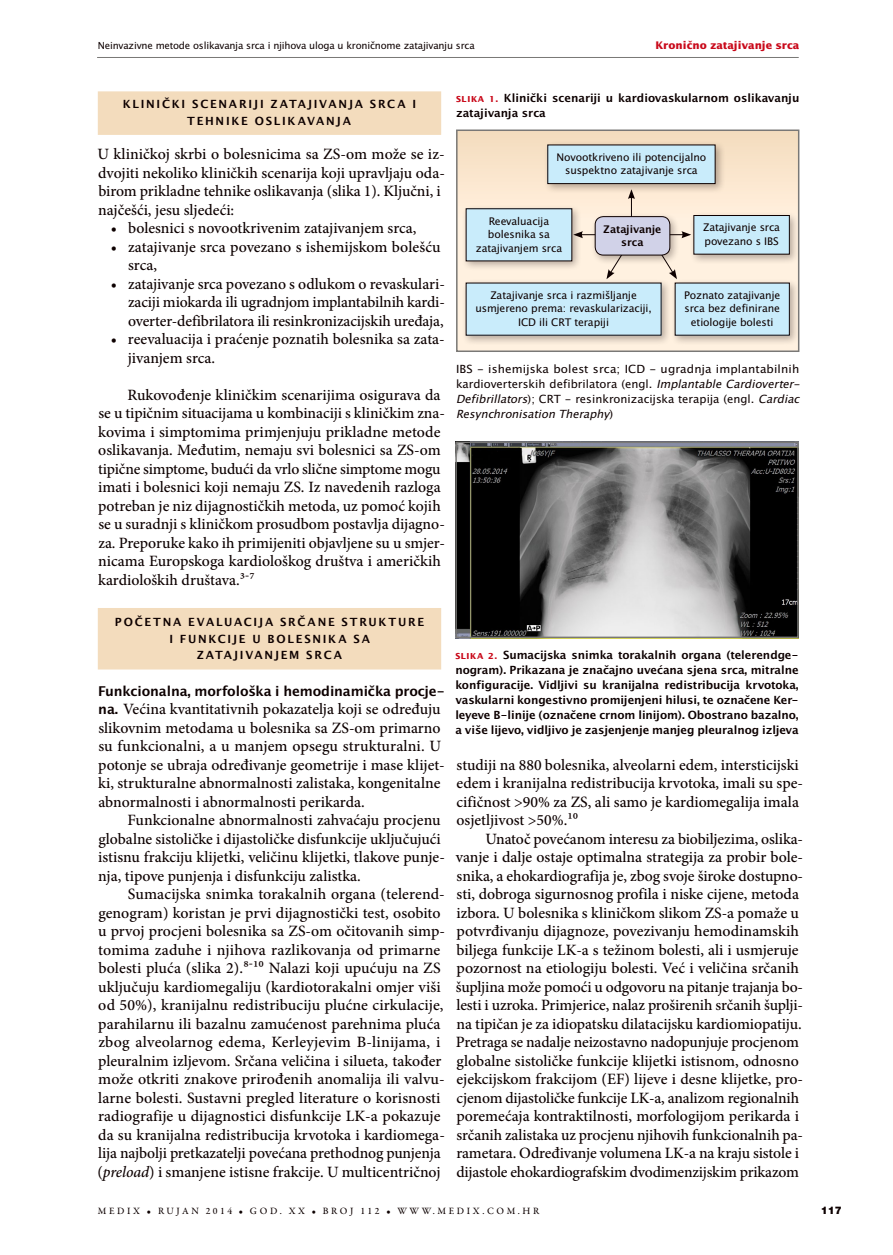
<style>
.page{position:relative;width:893px;height:1255px;background:#fff}
.page>*{position:absolute;margin:0;border:0;box-sizing:border-box;transform-origin:0 0}
.t1{font:500 15.75px/18.5px "Minion Pro";color:#0d0000}
.t2{font:13.5px "Lucida San Dem";letter-spacing:-.01em;color:#0d0000}
.t3{font:11.25px/15px "Lucida San Dem";letter-spacing:.09em;color:#0d0000;text-align:justify}
.t4{font:11.25px/15px "Lucida San Rom";color:#0d0000;text-align:justify;scale:1.04 1}
.t5{font:11.25px/16.5px "Lucida San Dem";letter-spacing:.155em;color:#0d0000;text-align:center}
.t6{font:11.25px/15px "Lucida San Dem";color:#0d0000}
.t7{font:11.25px "Lucida San Rom Ita";color:#0d0000}
.t8{font:10.5px/13.5px "Lucida San Rom";letter-spacing:-.01em;color:#0d0000;text-align:center}
.t9{font:700 10.5px "Lucida San";color:#c9091a}
.t10{font:10.5px/13.5px "Lucida San Dem";letter-spacing:-.005em;color:#0d0000;text-align:center}
.t11{font:900 10.5px "Helvetica Neue LT Pro";color:#0d0000}
.t12{font:9.75px "Lucida San Rom";letter-spacing:-.015em;color:#0d0000}
.t13{font:500 9.75px "Garamond Premr Pro";letter-spacing:.265em;color:#0d0000}
.s1{font-family:"Lucida San Dem";font-weight:400;font-size:13.5px}
.s2{font-style:italic}
.s3{font-family:"Lucida San";font-weight:700;font-size:8.25px;color:#c9091a}
.s4{font-family:"Lucida San Rom Ita"}
.s5{font-family:"Lucida San Rom"}
</style>
<div class="page">
<hr style="left:97px;top:57px;width:702px;height:1px;background:#797876">
<div style="left:98px;top:91px;width:343px;height:44px;background:#f3dcbd"></div>
<div style="left:98px;top:608px;width:343px;height:61px;background:#f3dcbd"></div>
<div style="left:457px;top:130px;width:342px;height:221px;background:linear-gradient(to bottom,#f8e3c9,#fff6e9)"></div>
<div style="left:456px;top:129px;width:343px;height:223px;border:2px solid #797876"></div>
<div style="left:462px;top:205px;width:120px;height:66px;background:#0d0000;opacity:.3"></div>
<div style="left:466px;top:209px;width:106px;height:52px;background:#c9ecfb"></div>
<div style="left:462px;top:279px;width:209px;height:66px;background:#0d0000;opacity:.3"></div>
<div style="left:466px;top:283px;width:195px;height:52px;background:#c9ecfb"></div>
<div style="left:544px;top:141px;width:182px;height:53px;background:#0d0000;opacity:.3"></div>
<div style="left:548px;top:145px;width:167px;height:39px;background:#c9ecfb"></div>
<div style="left:547px;top:145px;width:168px;height:39px;border:1px solid #0d0000"></div>
<div style="left:671px;top:279px;width:128px;height:66px;background:#0d0000;opacity:.3"></div>
<div style="left:675px;top:283px;width:114px;height:52px;background:#c9ecfb"></div>
<div style="left:690px;top:211px;width:110px;height:53px;background:#0d0000;opacity:.3"></div>
<div style="left:694px;top:215px;width:95px;height:39px;background:#c9ecfb"></div>
<div style="left:693px;top:215px;width:97px;height:39px;border:1px solid #0d0000"></div>
<svg style="left:606px;top:265px;width:18px;height:14px"></svg>
<svg style="left:659px;top:265px;width:18px;height:14px"></svg>
<svg style="left:573px;top:231px;width:18px;height:7px"></svg>
<svg style="left:680px;top:231px;width:11px;height:7px"></svg>
<svg style="left:628px;top:189px;width:7px;height:23px"></svg>
<div style="left:591px;top:212px;width:89px;height:53px;background:#0d0000;opacity:.3"></div>
<div style="left:595px;top:217px;width:75px;height:38px;background:#d1d2e8;border-radius:8px"></div>
<div style="left:595px;top:216px;width:75px;height:39px;border:1px solid #0d0000;border-radius:8px"></div>
<img style="left:458px;top:444px;width:338px;height:191px">
<div style="left:455px;top:441px;width:344px;height:197px;border:2px solid #797876"></div>
<p class="t12" style="left:98px;top:39px;width:378px">Neinvazivne metode oslikavanja srca i njihova uloga u kroničnome zatajivanju srca</p>
<p class="t9" style="left:655px;top:38px;width:146px">Kronično zatajivanje srca</p>
<p class="t5" style="left:123px;top:96px;width:295px">KLINIČKI SCENARIJI ZATAJIVANJA SRCA I<br>TEHNIKE OSLIKAVANJA</p>
<p class="t1" style="left:97px;top:145px;width:349px">U kliničkoj skrbi o bolesnicima sa ZS-om može se iz&shy;dvojiti nekoliko kliničkih scenarija koji upravljaju oda&shy;birom prikladne tehnike oslikavanja (slika 1). Ključni, i najčešći, jesu sljedeći:</p>
<p class="t1" style="left:111px;top:219px;width:307px">• bolesnici s novootkrivenim zatajivanjem srca,</p>
<p class="t1" style="left:128px;top:237px;width:314px;text-indent:-17px">• zatajivanje srca povezano s ishemijskom bolešću srca,</p>
<p class="t1" style="left:128px;top:274px;width:318px;text-align:justify;text-indent:-17px">• zatajivanje srca povezano s odlukom o revaskulari&shy;zaciji miokarda ili ugradnjom implantabilnih kardi&shy;overter-defibrilatora ili resinkronizacijskih uređaja,</p>
<p class="t1" style="left:128px;top:330px;width:318px;text-indent:-17px">• reevaluacija i praćenje poznatih bolesnika sa zata&shy;jivanjem srca.</p>
<p class="t1" style="left:98px;top:385px;width:348px;text-indent:29px">Rukovođenje kliničkim scenarijima osigurava da se u tipičnim situacijama u kombinaciji s kliničkim zna&shy;kovima i simptomima primjenjuju prikladne metode oslikavanja. Međutim, nemaju svi bolesnici sa ZS-om tipične simptome, budući da vrlo slične simptome mogu imati i bolesnici koji nemaju ZS. Iz navedenih razloga potreban je niz dijagnostičkih metoda, uz pomoć kojih se u suradnji s kliničkom prosudbom postavlja dijagno&shy;za. Preporuke kako ih primijeniti objavljene su u smjer&shy;nicama Europskoga kardiološkog društva i američkih kardioloških društava.3-7</p>
<p class="t5" style="left:115px;top:614px;width:311px">POČETNA EVALUACIJA SRČANE STRUKTURE<br>I FUNKCIJE U BOLESNIKA SA<br>ZATAJIVANJEM SRCA</p>
<p class="t2" style="left:98px;top:682px;width:348px">Funkcionalna, morfološka i hemodinamička procje-</p>
<p class="t1" style="left:98px;top:700px;width:348px"><span class="s1">na.</span> Većina kvantitativnih pokazatelja koji se određuju slikovnim metodama u bolesnika sa ZS-om primarno su funkcionalni, a u manjem opsegu strukturalni. U potonje se ubraja određivanje geometrije i mase klijet&shy;ki, strukturalne abnormalnosti zalistaka, kongenitalne abnormalnosti i abnormalnosti perikarda.</p>
<p class="t1" style="left:98px;top:811px;width:348px;text-indent:29px">Funkcionalne abnormalnosti zahvaćaju procjenu globalne sistoličke i dijastoličke disfunkcije uključujući istisnu frakciju klijetki, veličinu klijetki, tlakove punje&shy;nja, tipove punjenja i disfunkciju zalistka.</p>
<p class="t1" style="left:97px;top:885px;width:349px;text-indent:31px">Sumacijska snimka torakalnih organa (telerend&shy;genogram) koristan je prvi dijagnostički test, osobito u prvoj procjeni bolesnika sa ZS-om očitovanih simp&shy;tomima zaduhe i njihova razlikovanja od primarne bolesti pluća (slika 2).8-10 Nalazi koji upućuju na ZS uključuju kardiomegaliju (kardiotorakalni omjer viši od 50%), kranijalnu redistribuciju plućne cirkulacije, parahilarnu ili bazalnu zamućenost parehnima pluća zbog alveolarnog edema, Kerleyjevim B-linijama, i pleuralnim izljevom. Srčana veličina i silueta, također može otkriti znakove prirođenih anomalija ili valvu&shy;larne bolesti. Sustavni pregled literature o korisnosti radiografije u dijagnostici disfunkcije LK-a pokazuje da su kranijalna redistribucija krvotoka i kardiomega&shy;lija najbolji pretkazatelji povećana prethodnog punjenja (<span class="s2">preload</span>) i smanjene istisne frakcije. U multicentričnoj</p>
<p class="t6" style="left:456px;top:91px;width:345px"><span class="s3">SLIKA 1.</span> Klinički scenariji u kardiovaskularnom oslikavanju zatajivanja srca</p>
<p class="t8" style="left:557px;top:150px;width:151px">Novootkriveno ili potencijalno suspektno zatajivanje srca</p>
<p class="t8" style="left:476px;top:214px;width:88px">Reevaluacija bolesnika sa zatajivanjem srca</p>
<p class="t8" style="left:475px;top:288px;width:178px">Zatajivanje srca i razmišljanje usmjereno prema: revaskularizaciji,<br>ICD ili CRT terapiji</p>
<p class="t10" style="left:603px;top:223px;width:60px">Zatajivanje srca</p>
<p class="t8" style="left:703px;top:221px;width:78px;text-align:left">Zatajivanje srca povezano s IBS</p>
<p class="t8" style="left:684px;top:288px;width:98px">Poznato zatajivanje srca bez definirane etiologije bolesti</p>
<p class="t4" style="left:456px;top:362px;width:332px">IBS - ishemijska bolest srca; ICD - ugradnja implantabilnih kardioverterskih defibrilatora (engl. <span class="s4">Implantable Cardioverter-Defibrillators</span>); CRT - resinkronizacijska terapija (engl. <span class="s4">Cardiac</span></p>
<p class="t7" style="left:456px;top:407px;width:158px">Resynchronisation Theraphy<span class="s5">)</span></p>
<p class="t3" style="left:455px;top:647px;width:345px"><span class="s3">SLIKA 2.</span> Sumacijska snimka torakalnih organa (telerendge&shy;nogram). Prikazana je značajno uvećana sjena srca, mitralne konfiguracije. Vidljivi su kranijalna redistribucija krvotoka, vaskularni kongestivno promijenjeni hilusi, te označene Ker&shy;leyeve B-linije (označene crnom linijom). Obostrano bazalno, a više lijevo, vidljivo je zasjenjenje manjeg pleuralnog izljeva</p>
<p class="t1" style="left:456px;top:755px;width:348px">studiji na 880 bolesnika, alveolarni edem, intersticijski edem i kranijalna redistribucija krvotoka, imali su spe&shy;cifičnost &gt;90% za ZS, ali samo je kardiomegalija imala osjetljivost &gt;50%.10</p>
<p class="t1" style="left:456px;top:829px;width:349px;text-indent:30px">Unatoč povećanom interesu za biobiljezima, oslika&shy;vanje i dalje ostaje optimalna strategija za probir bole&shy;snika, a ehokardiografija je, zbog svoje široke dostupno&shy;sti, dobroga sigurnosnog profila i niske cijene, metoda izbora. U bolesnika s kliničkom slikom ZS-a pomaže u potvrđivanju dijagnoze, povezivanju hemodinamskih biljega funkcije LK-a s težinom bolesti, ali i usmjeruje pozornost na etiologiju bolesti. Već i veličina srčanih šupljina može pomoći u odgovoru na pitanje trajanja bo&shy;lesti i uzroka. Primjerice, nalaz proširenih srčanih šuplji&shy;na tipičan je za idiopatsku dilatacijsku kardiomiopatiju.<br>Pretraga se nadalje neizostavno nadopunjuje procjenom globalne sistoličke funkcije klijetki istisnom, odnosno ejekcijskom frakcijom (EF) lijeve i desne klijetke, pro&shy;cjenom dijastoličke funkcije LK-a, analizom regionalnih poremećaja kontraktilnosti, morfologijom perikarda i srčanih zalistaka uz procjenu njihovih funkcionalnih pa&shy;rametara. Određivanje volumena LK-a na kraju sistole i dijastole ehokardiografskim dvodimenzijskim prikazom</p>
<p class="t13" style="left:98px;top:1204px;width:443px">MEDIX • RUJAN 2014 • GOD. XX • BROJ 112 • WWW.MEDIX.COM.HR</p>
<p class="t11" style="left:821px;top:1203px;width:23px">117</p>
</div>
